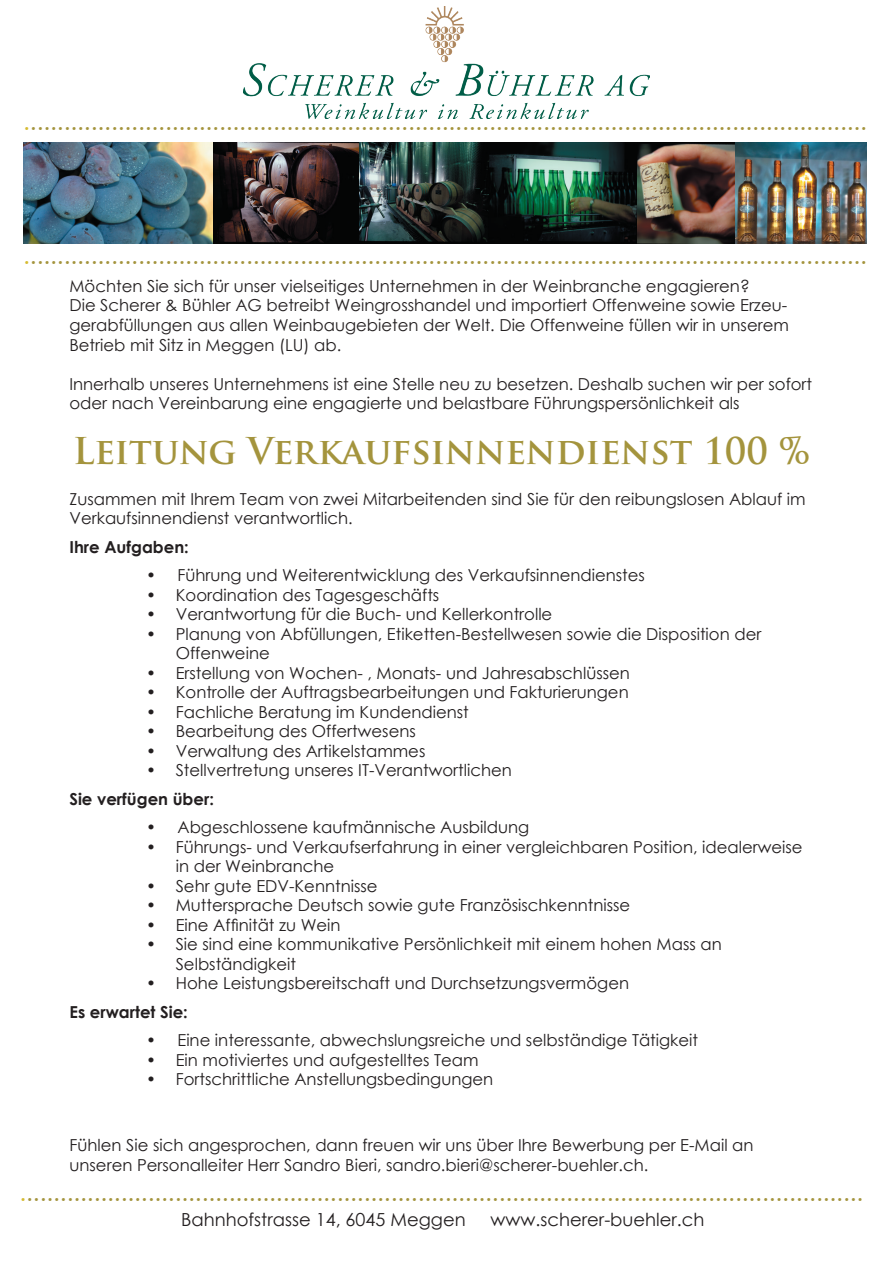
<style>
.page{position:relative;width:893px;height:1263px;background:#fff}
.page>*{position:absolute;margin:0;border:0;box-sizing:border-box;transform-origin:0 0}
.t1{font:700 36px "Trajan Pro";color:#a4943d}
.t2{font:27px "Trajan Pro";color:#a4943d}
.t3{font:18px "Century Gothic";color:#231f20}
.t4{font:16.5px/19.5px "Century Gothic";color:#231f20}
.t5{font:700 16.5px "Century Gothic";color:#231f20}
.s1{color:#d6bb32}
</style>
<div class="page">
<img style="left:23px;top:142px;width:463px;height:101px">
<img style="left:637px;top:142px;width:99px;height:101px">
<img style="left:736px;top:142px;width:130px;height:101px">
<img style="left:486px;top:142px;width:151px;height:101px">
<img style="left:244px;top:7px;width:406px;height:111px">
<h2 class="t2" style="left:24px;top:103px;width:845px"><span class="s1">.</span>............................................................................................................................</h2>
<h2 class="t2" style="left:24px;top:237px;width:845px"><span class="s1">.</span>............................................................................................................................</h2>
<p class="t4" style="left:69px;top:276px;width:721px">Möchten Sie sich für unser vielseitiges Unternehmen in der Weinbranche engagieren?<br>Die Scherer &amp; Bühler AG betreibt Weingrosshandel und importiert Offenweine sowie Erzeu&shy;gerabfüllungen aus allen Weinbaugebieten der Welt. Die Offenweine füllen wir in unserem Betrieb mit Sitz in Meggen (LU) ab.</p>
<p class="t4" style="left:69px;top:374px;width:744px">Innerhalb unseres Unternehmens ist eine Stelle neu zu besetzen. Deshalb suchen wir per sofort oder nach Vereinbarung eine engagierte und belastbare Führungspersönlichkeit als</p>
<h1 class="t1" style="left:73px;top:428px;width:739px">Leitung Verkaufsinnendienst 100 %</h1>
<p class="t4" style="left:69px;top:489px;width:738px">Zusammen mit Ihrem Team von zwei Mitarbeitenden sind Sie für den reibungslosen Ablauf im<br>Verkaufsinnendienst verantwortlich.</p>
<p class="t5" style="left:69px;top:534px;width:121px">Ihre Aufgaben:</p>
<p class="t4" style="left:146px;top:565px;width:500px">• Führung und Weiterentwicklung des Verkaufsinnendienstes</p>
<p class="t4" style="left:146px;top:585px;width:295px">• Koordination des Tagesgeschäfts</p>
<p class="t4" style="left:146px;top:604px;width:408px">• Verantwortung für die Buch- und Kellerkontrolle</p>
<p class="t4" style="left:176px;top:624px;width:587px;text-indent:-30px">• Planung von Abfüllungen, Etiketten-Bestellwesen sowie die Disposition der<br>Offenweine</p>
<p class="t4" style="left:146px;top:663px;width:485px">• Erstellung von Wochen- , Monats- und Jahresabschlüssen</p>
<p class="t4" style="left:146px;top:682px;width:484px">• Kontrolle der Auftragsbearbeitungen und Fakturierungen</p>
<p class="t4" style="left:146px;top:702px;width:324px">• Fachliche Beratung im Kundendienst</p>
<p class="t4" style="left:146px;top:721px;width:271px">• Bearbeitung des Offertwesens</p>
<p class="t4" style="left:146px;top:741px;width:281px">• Verwaltung des Artikelstammes</p>
<p class="t4" style="left:146px;top:760px;width:367px">• Stellvertretung unseres IT-Verantwortlichen</p>
<p class="t5" style="left:69px;top:786px;width:146px">Sie verfügen über:</p>
<p class="t4" style="left:146px;top:817px;width:385px">• Abgeschlossene kaufmännische Ausbildung</p>
<p class="t4" style="left:176px;top:837px;width:628px;text-indent:-30px">• Führungs- und Verkaufserfahrung in einer vergleichbaren Position, idealerweise in der Weinbranche</p>
<p class="t4" style="left:146px;top:876px;width:233px">• Sehr gute EDV-Kenntnisse</p>
<p class="t4" style="left:146px;top:895px;width:486px">• Muttersprache Deutsch sowie gute Französischkenntnisse</p>
<p class="t4" style="left:146px;top:915px;width:196px">• Eine Affinität zu Wein</p>
<p class="t4" style="left:176px;top:934px;width:547px;text-indent:-30px">• Sie sind eine kommunikative Persönlichkeit mit einem hohen Mass an<br>Selbständigkeit</p>
<p class="t4" style="left:146px;top:973px;width:485px">• Hohe Leistungsbereitschaft und Durchsetzungsvermögen</p>
<p class="t5" style="left:69px;top:999px;width:120px">Es erwartet Sie:</p>
<p class="t4" style="left:146px;top:1030px;width:554px">• Eine interessante, abwechslungsreiche und selbständige Tätigkeit</p>
<p class="t4" style="left:146px;top:1050px;width:334px">• Ein motiviertes und aufgestelltes Team</p>
<p class="t4" style="left:146px;top:1069px;width:349px">• Fortschrittliche Anstellungsbedingungen</p>
<p class="t4" style="left:69px;top:1135px;width:686px">Fühlen Sie sich angesprochen, dann freuen wir uns über Ihre Bewerbung per E-Mail an unseren Personalleiter Herr Sandro Bieri, sandro.bieri@scherer-buehler.ch.</p>
<h2 class="t2" style="left:20px;top:1174px;width:845px"><span class="s1">.</span>............................................................................................................................</h2>
<p class="t3" style="left:181px;top:1207px;width:286px">Bahnhofstrasse 14, 6045 Meggen</p>
<p class="t3" style="left:491px;top:1207px;width:215px">www.scherer-buehler.ch</p>
</div>
